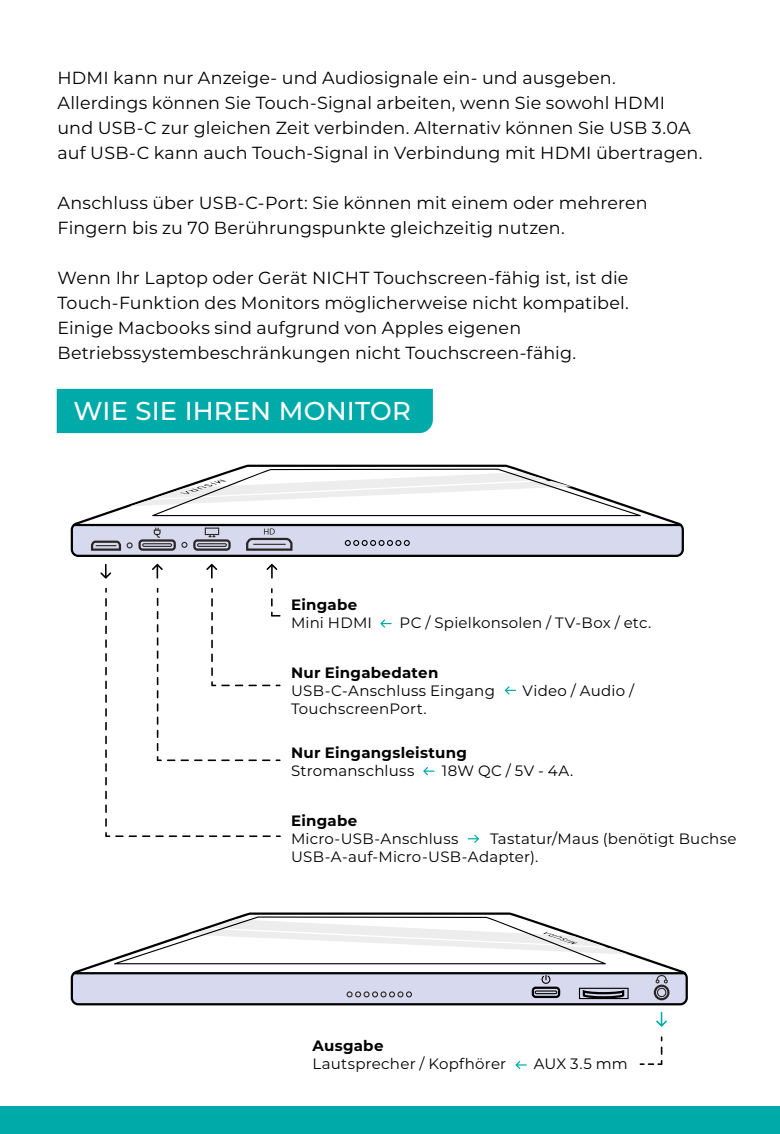
<style>
.page{position:relative;width:780px;height:1134px;background:#fff}
.page>*{position:absolute;margin:0;border:0;box-sizing:border-box;transform-origin:0 0}
.t1{font:500 25.75px "Montserrat";letter-spacing:.005em;color:#fff}
.t2{font:17.5px/25px "Montserrat";letter-spacing:.01em;color:#000}
.t3{font:15px/18px "Montserrat";letter-spacing:.015em;color:#000}
.t4{font:700 15px "Montserrat";letter-spacing:.02em;color:#000}
</style>
<div class="page">
<div style="left:0;top:1106px;width:780px;height:28px;background:#00aaa8"></div>
<div style="left:57px;top:389px;width:376px;height:44px;background:#00aaa8"></div>
<svg style="left:271px;top:588px;width:1px;height:18px"></svg>
<svg style="left:271px;top:612px;width:9px;height:5px"></svg>
<svg style="left:206px;top:564px;width:71px;height:15px"></svg>
<svg style="left:211px;top:626px;width:2px;height:8px"></svg>
<svg style="left:211px;top:588px;width:2px;height:32px"></svg>
<svg style="left:211px;top:640px;width:69px;height:46px"></svg>
<svg style="left:152px;top:564px;width:11px;height:15px"></svg>
<svg style="left:157px;top:588px;width:45px;height:173px"></svg>
<svg style="left:208px;top:759px;width:72px;height:2px"></svg>
<svg style="left:100px;top:564px;width:11px;height:15px"></svg>
<svg style="left:105px;top:736px;width:2px;height:49px"></svg>
<svg style="left:105px;top:681px;width:2px;height:49px"></svg>
<svg style="left:105px;top:626px;width:2px;height:49px"></svg>
<svg style="left:105px;top:612px;width:2px;height:8px"></svg>
<svg style="left:105px;top:588px;width:2px;height:18px"></svg>
<svg style="left:129px;top:835px;width:101px;height:2px"></svg>
<svg style="left:105px;top:791px;width:18px;height:46px"></svg>
<svg style="left:236px;top:835px;width:45px;height:2px"></svg>
<svg style="left:71px;top:465px;width:613px;height:92px"></svg>
<svg style="left:72px;top:525px;width:611px;height:31px;background:#c0c1d4"></svg>
<hr style="left:73px;top:524px;width:608px;height:2px;background:#000">
<svg style="left:639px;top:1036px;width:23px;height:29px"></svg>
<svg style="left:656px;top:1012px;width:11px;height:15px"></svg>
<svg style="left:71px;top:912px;width:617px;height:93px"></svg>
<svg style="left:72px;top:973px;width:614px;height:31px;background:#c4c6d9"></svg>
<hr style="left:73px;top:972px;width:612px;height:2px;background:#000">
<svg style="left:380px;top:619px;width:11px;height:9px"></svg>
<svg style="left:504px;top:686px;width:12px;height:8px"></svg>
<svg style="left:423px;top:767px;width:11px;height:8px"></svg>
<svg style="left:515px;top:1061px;width:11px;height:8px"></svg>
<svg style="left:467px;top:835px;width:12px;height:8px"></svg>
<svg style="left:129px;top:469px;width:511px;height:47px"></svg>
<svg style="left:114px;top:916px;width:514px;height:48px"></svg>
<p class="t2" style="left:57px;top:64px;width:646px">HDMI kann nur Anzeige- und Audiosignale ein- und ausgeben.<br>Allerdings können Sie Touch-Signal arbeiten, wenn Sie sowohl HDMI und USB-C zur gleichen Zeit verbinden. Alternativ können Sie USB 3.0A auf USB-C kann auch Touch-Signal in Verbindung mit HDMI übertragen.</p>
<p class="t2" style="left:57px;top:189px;width:591px">Anschluss über USB-C-Port: Sie können mit einem oder mehreren<br>Fingern bis zu 70 Berührungspunkte gleichzeitig nutzen.</p>
<p class="t2" style="left:57px;top:264px;width:573px">Wenn Ihr Laptop oder Gerät NICHT Touchscreen-fähig ist, ist die Touch-Funktion des Monitors möglicherweise nicht kompatibel.<br>Einige Macbooks sind aufgrund von Apples eigenen Betriebssystembeschränkungen nicht Touchscreen-fähig.</p>
<h1 class="t1" style="left:73px;top:393px;width:339px">WIE SIE IHREN MONITOR</h1>
<p class="t4" style="left:291px;top:594px;width:68px">Eingabe</p>
<p class="t3" style="left:291px;top:614px;width:82px">Mini HDMI</p>
<p class="t3" style="left:399px;top:614px;width:253px">PC / Spielkonsolen / TV-Box / etc.</p>
<p class="t4" style="left:291px;top:662px;width:149px">Nur Eingabedaten</p>
<p class="t3" style="left:291px;top:681px;width:205px">USB-C-Anschluss Eingang</p>
<p class="t3" style="left:522px;top:681px;width:113px">Video / Audio /</p>
<p class="t3" style="left:291px;top:699px;width:137px">TouchscreenPort.</p>
<p class="t4" style="left:291px;top:742px;width:177px">Nur Eingangsleistung</p>
<p class="t3" style="left:291px;top:761px;width:125px">Stromanschluss</p>
<p class="t3" style="left:442px;top:761px;width:133px">18W QC / 5V - 4A.</p>
<p class="t4" style="left:291px;top:809px;width:68px">Eingabe</p>
<p class="t3" style="left:291px;top:829px;width:169px">Micro-USB-Anschluss</p>
<p class="t3" style="left:291px;top:829px;width:447px;text-indent:199px">Tastatur/Maus (benötigt Buchse<br>USB-A-auf-Micro-USB-Adapter).</p>
<p class="t4" style="left:312px;top:1035px;width:73px">Ausgabe</p>
<p class="t3" style="left:312px;top:1054px;width:195px">Lautsprecher / Kopfhörer</p>
<p class="t3" style="left:534px;top:1054px;width:96px">AUX 3.5 mm</p>
</div>
